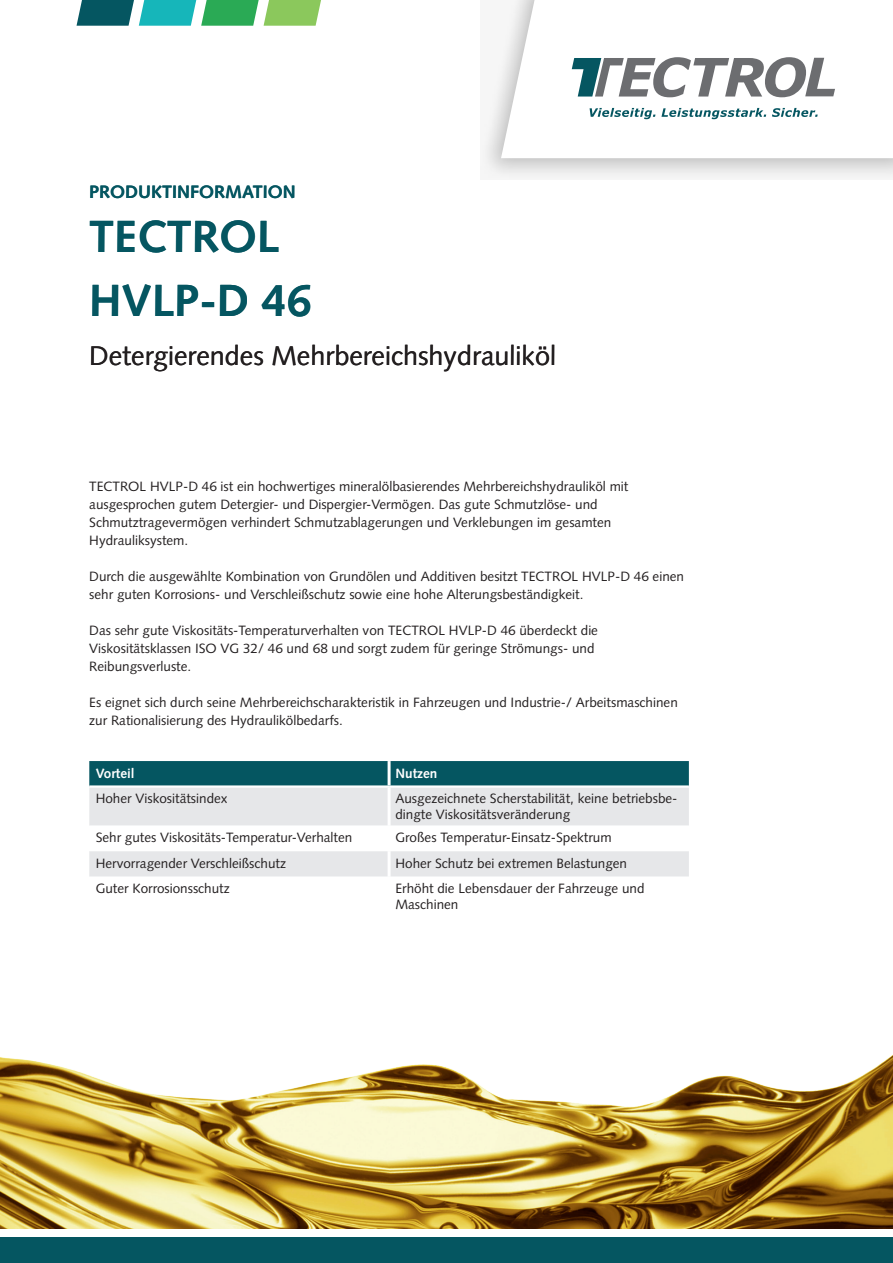
<style>
.page{position:relative;width:893px;height:1263px;background:#fff}
.page>*{position:absolute;margin:0;border:0;box-sizing:border-box;transform-origin:0 0}
.Produktname{font:700 45px "Syntax LT Std";color:#055661}
.Produktname-2{font:27px "Syntax LT Std";color:#231f20}
.Kopfzeile{font:700 18px "Syntax LT Std";color:#055661}
.Copy{font:13.5px/18px "Syntax LT Std";color:#231f20}
.ENE-Tabelle-Normal{font:13.5px/16.2px "Syntax LT Std";color:#231f20}
.ENE-Tabelle-Headline{font:700 13.5px "Syntax LT Std";color:#fff}
</style>
<div class="page">
<svg style="left:483px;top:71px;width:410px;height:107px"></svg>
<svg style="left:501px;top:0;width:392px;height:158px"></svg>
<svg style="left:590px;top:108px;width:65px;height:11px"></svg>
<svg style="left:661px;top:108px;width:105px;height:11px"></svg>
<svg style="left:772px;top:108px;width:46px;height:9px"></svg>
<svg style="left:572px;top:57px;width:263px;height:40px"></svg>
<svg style="left:77px;top:0;width:244px;height:26px;background:#53ae88"></svg>
<div style="left:0;top:1237px;width:893px;height:26px;background:#055661"></div>
<div style="left:89px;top:761px;width:600px;height:24px;background:#055661"></div>
<div style="left:89px;top:788px;width:600px;height:38px;background:#e6e7e9"></div>
<div style="left:89px;top:851px;width:600px;height:26px;background:#e6e7e9"></div>
<hr style="left:388px;top:761px;width:3px;height:24px;background:#fff">
<hr style="left:388px;top:788px;width:3px;height:38px;background:#fff">
<hr style="left:388px;top:851px;width:3px;height:26px;background:#fff">
<img style="left:0;top:1055px;width:893px;height:174px">
<p class="Kopfzeile" style="left:89px;top:182px;width:208px">PRODUKTINFORMATION</p>
<p class="Produktname" style="left:89px;top:211px;width:191px">TECTROL</p>
<p class="Produktname" style="left:89px;top:274px;width:224px">HVLP-D 46</p>
<p class="Produktname-2" style="left:89px;top:340px;width:468px">Detergierendes Mehrbereichshydrauliköl</p>
<p class="Copy" style="left:89px;top:477px;width:541px">TECTROL HVLP-D 46 ist ein hochwertiges mineralölbasierendes Mehrbereichshydrauliköl mit ausgesprochen gutem Detergier- und Dispergier-Vermögen. Das gute Schmutzlöse- und Schmutztragevermögen verhindert Schmutzablagerungen und Verklebungen im gesamten Hydrauliksystem.</p>
<p class="Copy" style="left:89px;top:567px;width:596px">Durch die ausgewählte Kombination von Grundölen und Additiven besitzt TECTROL HVLP-D 46 einen sehr guten Korrosions- und Verschleißschutz sowie eine hohe Alterungsbeständigkeit.</p>
<p class="Copy" style="left:89px;top:621px;width:510px">Das sehr gute Viskositäts-Temperaturverhalten von TECTROL HVLP-D 46 überdeckt die<br>Viskositätsklassen ISO VG 32/ 46 und 68 und sorgt zudem für geringe Strömungs- und<br>Reibungsverluste.</p>
<p class="Copy" style="left:89px;top:693px;width:590px">Es eignet sich durch seine Mehrbereichscharakteristik in Fahrzeugen und Industrie-/ Arbeitsmaschinen zur Rationalisierung des Hydraulikölbedarfs.</p>
<p class="ENE-Tabelle-Headline" style="left:96px;top:765px;width:41px">Vorteil</p>
<p class="ENE-Tabelle-Headline" style="left:395px;top:765px;width:43px">Nutzen</p>
<p class="ENE-Tabelle-Normal" style="left:96px;top:790px;width:134px">Hoher Viskositätsindex</p>
<p class="ENE-Tabelle-Normal" style="left:395px;top:790px;width:284px">Ausgezeichnete Scherstabilität, keine betriebsbe&shy;dingte Viskositätsveränderung</p>
<p class="ENE-Tabelle-Normal" style="left:96px;top:829px;width:258px">Sehr gutes Viskositäts-Temperatur-Verhalten</p>
<p class="ENE-Tabelle-Normal" style="left:395px;top:829px;width:218px">Großes Temperatur-Einsatz-Spektrum</p>
<p class="ENE-Tabelle-Normal" style="left:96px;top:855px;width:192px">Hervorragender Verschleißschutz</p>
<p class="ENE-Tabelle-Normal" style="left:395px;top:855px;width:233px">Hoher Schutz bei extremen Belastungen</p>
<p class="ENE-Tabelle-Normal" style="left:96px;top:880px;width:136px">Guter Korrosionsschutz</p>
<p class="ENE-Tabelle-Normal" style="left:395px;top:880px;width:251px">Erhöht die Lebensdauer der Fahrzeuge und<br>Maschinen</p>
</div>
